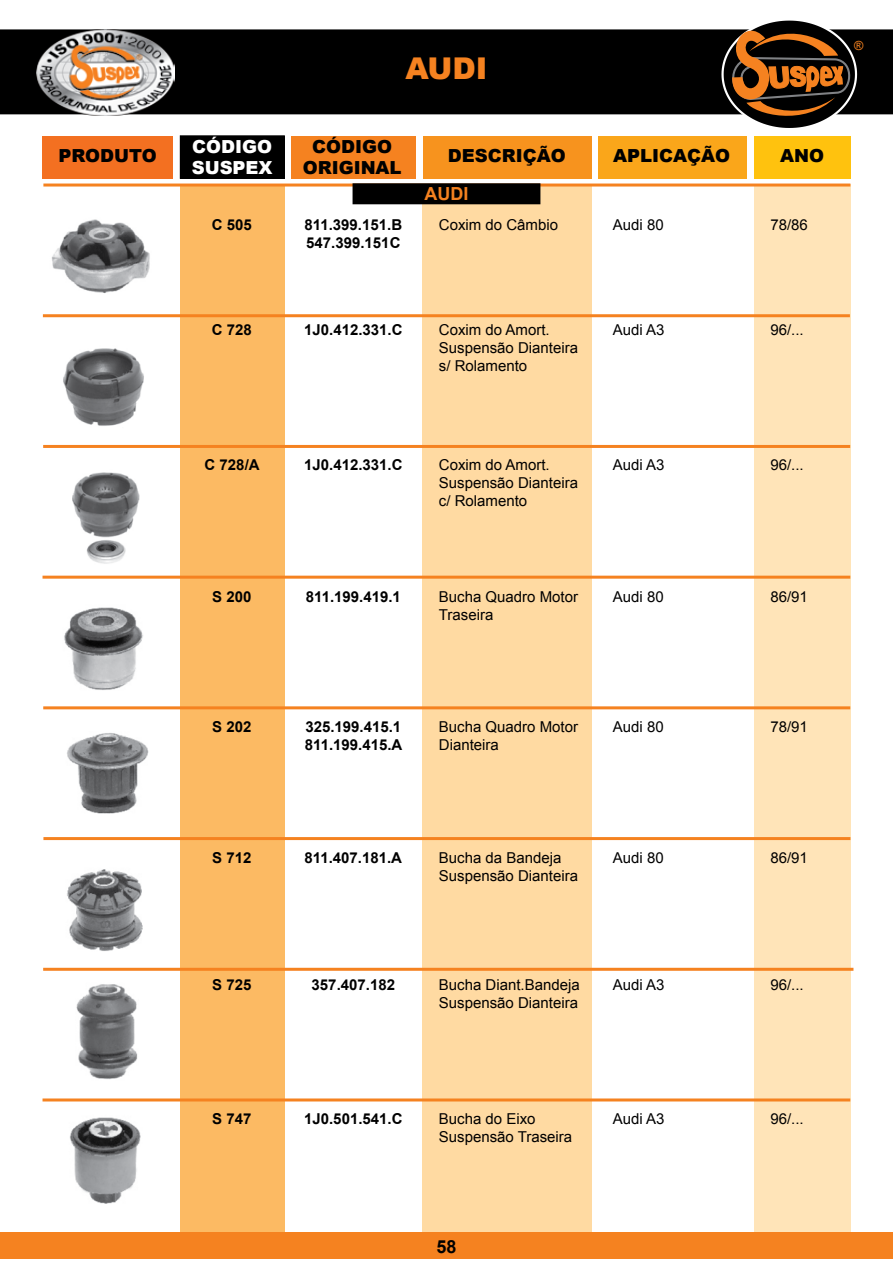
<style>
.page{position:relative;width:893px;height:1276px;background:#fff}
.page>*{position:absolute;margin:0;border:0;box-sizing:border-box;transform-origin:0 0}
.t1{font:900 30px "Arial";color:#f58220}
.t2{font:900 18px "Arial";color:#000}
.t3{font:900 18px "Arial";color:#fff}
.t4{font:700 18px "Arial";color:#f58220}
.t5{font:700 18px "Arial";color:#000}
.t6{font:15px/18px "Arial";color:#000}
.t7{font:700 15px "Arial";color:#000}
.t8{font:12.6px "Arial";color:#f58220}
</style>
<div class="page">
<div style="left:422px;top:184px;width:170px;height:1048px;background:#ffdaa2"></div>
<div style="left:754px;top:184px;width:96px;height:1048px;background:#ffe4b8"></div>
<div style="left:180px;top:184px;width:105px;height:1048px;background:#fcba63"></div>
<div style="left:0;top:30px;width:893px;height:84px;background:#000"></div>
<svg style="left:721px;top:20px;width:136px;height:108px"></svg>
<img style="left:36px;top:30px;width:139px;height:85px">
<hr style="left:43px;top:183px;width:807px;height:3px;background:#f58220">
<hr style="left:43px;top:314px;width:807px;height:3px;background:#f58220">
<hr style="left:43px;top:445px;width:807px;height:3px;background:#f58220">
<hr style="left:43px;top:575px;width:807px;height:3px;background:#f58220">
<hr style="left:43px;top:706px;width:807px;height:3px;background:#f58220">
<hr style="left:43px;top:837px;width:807px;height:3px;background:#f58220">
<hr style="left:43px;top:967px;width:810px;height:3px;background:#f58220">
<hr style="left:43px;top:1098px;width:807px;height:3px;background:#f58220">
<div style="left:0;top:1232px;width:893px;height:27px;background:#f58220"></div>
<div style="left:43px;top:136px;width:130px;height:43px;background:#f37021"></div>
<div style="left:291px;top:136px;width:125px;height:43px;background:#f58220"></div>
<div style="left:180px;top:136px;width:104px;height:42px;background:#000"></div>
<div style="left:423px;top:136px;width:168px;height:43px;background:#f7931e"></div>
<div style="left:598px;top:136px;width:149px;height:43px;background:#faa61a"></div>
<div style="left:754px;top:136px;width:96px;height:43px;background:#ffc20e"></div>
<img style="left:52px;top:219px;width:98px;height:74px">
<img style="left:63px;top:348px;width:81px;height:78px">
<img style="left:72px;top:472px;width:68px;height:92px">
<img style="left:64px;top:607px;width:79px;height:83px">
<img style="left:67px;top:733px;width:82px;height:81px">
<img style="left:67px;top:869px;width:76px;height:82px">
<img style="left:76px;top:984px;width:62px;height:95px">
<img style="left:70px;top:1117px;width:71px;height:87px">
<div style="left:353px;top:183px;width:187px;height:21px;background:#000"></div>
<p class="t2" style="left:59px;top:146px;width:100px">PRODUTO</p>
<h1 class="t1" style="left:405px;top:52px;width:84px">AUDI</h1>
<p class="t3" style="left:192px;top:137px;width:81px">CÓDIGO</p>
<p class="t2" style="left:312px;top:137px;width:81px">CÓDIGO</p>
<p class="t3" style="left:192px;top:157px;width:82px">SUSPEX</p>
<p class="t2" style="left:303px;top:157px;width:100px">ORIGINAL</p>
<p class="t2" style="left:448px;top:146px;width:120px">DESCRIÇÃO</p>
<p class="t2" style="left:613px;top:146px;width:119px">APLICAÇÃO</p>
<p class="t2" style="left:780px;top:146px;width:45px">ANO</p>
<p class="t4" style="left:424px;top:182px;width:45px">AUDI</p>
<p class="t7" style="left:212px;top:214px;width:42px">C 505</p>
<p class="t7" style="left:305px;top:214px;width:99px">811.399.151.B</p>
<p class="t6" style="left:439px;top:215px;width:121px">Coxim do Câmbio</p>
<p class="t6" style="left:613px;top:215px;width:52px">Audi 80</p>
<p class="t6" style="left:770px;top:215px;width:39px">78/86</p>
<p class="t7" style="left:306px;top:232px;width:96px">547.399.151C</p>
<p class="t7" style="left:212px;top:319px;width:42px">C 728</p>
<p class="t7" style="left:304px;top:319px;width:100px">1J0.412.331.C</p>
<p class="t6" style="left:439px;top:320px;width:112px">Coxim do Amort.</p>
<p class="t6" style="left:613px;top:320px;width:53px">Audi A3</p>
<p class="t6" style="left:770px;top:320px;width:35px">96/...</p>
<p class="t6" style="left:439px;top:338px;width:141px">Suspensão Dianteira s/ Rolamento</p>
<p class="t8" style="left:854px;top:37px;width:11px">®</p>
<p class="t7" style="left:205px;top:454px;width:57px">C 728/A</p>
<p class="t7" style="left:304px;top:454px;width:100px">1J0.412.331.C</p>
<p class="t6" style="left:439px;top:455px;width:112px">Coxim do Amort.</p>
<p class="t6" style="left:613px;top:455px;width:53px">Audi A3</p>
<p class="t6" style="left:770px;top:455px;width:35px">96/...</p>
<p class="t6" style="left:439px;top:473px;width:141px">Suspensão Dianteira c/ Rolamento</p>
<p class="t7" style="left:212px;top:586px;width:41px">S 200</p>
<p class="t7" style="left:306px;top:586px;width:97px">811.199.419.1</p>
<p class="t6" style="left:439px;top:587px;width:141px">Bucha Quadro Motor</p>
<p class="t6" style="left:613px;top:587px;width:52px">Audi 80</p>
<p class="t6" style="left:770px;top:587px;width:39px">86/91</p>
<p class="t6" style="left:439px;top:605px;width:56px">Traseira</p>
<p class="t7" style="left:212px;top:717px;width:41px">S 202</p>
<p class="t7" style="left:305px;top:717px;width:97px">325.199.415.1</p>
<p class="t6" style="left:439px;top:718px;width:141px">Bucha Quadro Motor</p>
<p class="t6" style="left:613px;top:718px;width:52px">Audi 80</p>
<p class="t6" style="left:770px;top:718px;width:39px">78/91</p>
<p class="t7" style="left:305px;top:735px;width:99px">811.199.415.A</p>
<p class="t6" style="left:439px;top:736px;width:62px">Dianteira</p>
<p class="t7" style="left:212px;top:847px;width:41px">S 712</p>
<p class="t7" style="left:305px;top:847px;width:99px">811.407.181.A</p>
<p class="t6" style="left:439px;top:848px;width:124px">Bucha da Bandeja</p>
<p class="t6" style="left:613px;top:848px;width:52px">Audi 80</p>
<p class="t6" style="left:770px;top:848px;width:39px">86/91</p>
<p class="t6" style="left:439px;top:866px;width:141px">Suspensão Dianteira</p>
<p class="t7" style="left:212px;top:975px;width:41px">S 725</p>
<p class="t7" style="left:312px;top:975px;width:85px">357.407.182</p>
<p class="t6" style="left:439px;top:976px;width:142px">Bucha Diant.Bandeja</p>
<p class="t6" style="left:613px;top:976px;width:53px">Audi A3</p>
<p class="t6" style="left:770px;top:976px;width:35px">96/...</p>
<p class="t6" style="left:439px;top:994px;width:141px">Suspensão Dianteira</p>
<p class="t7" style="left:212px;top:1108px;width:41px">S 747</p>
<p class="t7" style="left:304px;top:1108px;width:100px">1J0.501.541.C</p>
<p class="t6" style="left:439px;top:1109px;width:98px">Bucha do Eixo</p>
<p class="t6" style="left:613px;top:1109px;width:53px">Audi A3</p>
<p class="t6" style="left:770px;top:1109px;width:35px">96/...</p>
<p class="t6" style="left:439px;top:1127px;width:135px">Suspensão Traseira</p>
<p class="t5" style="left:436px;top:1234px;width:22px">58</p>
</div>
